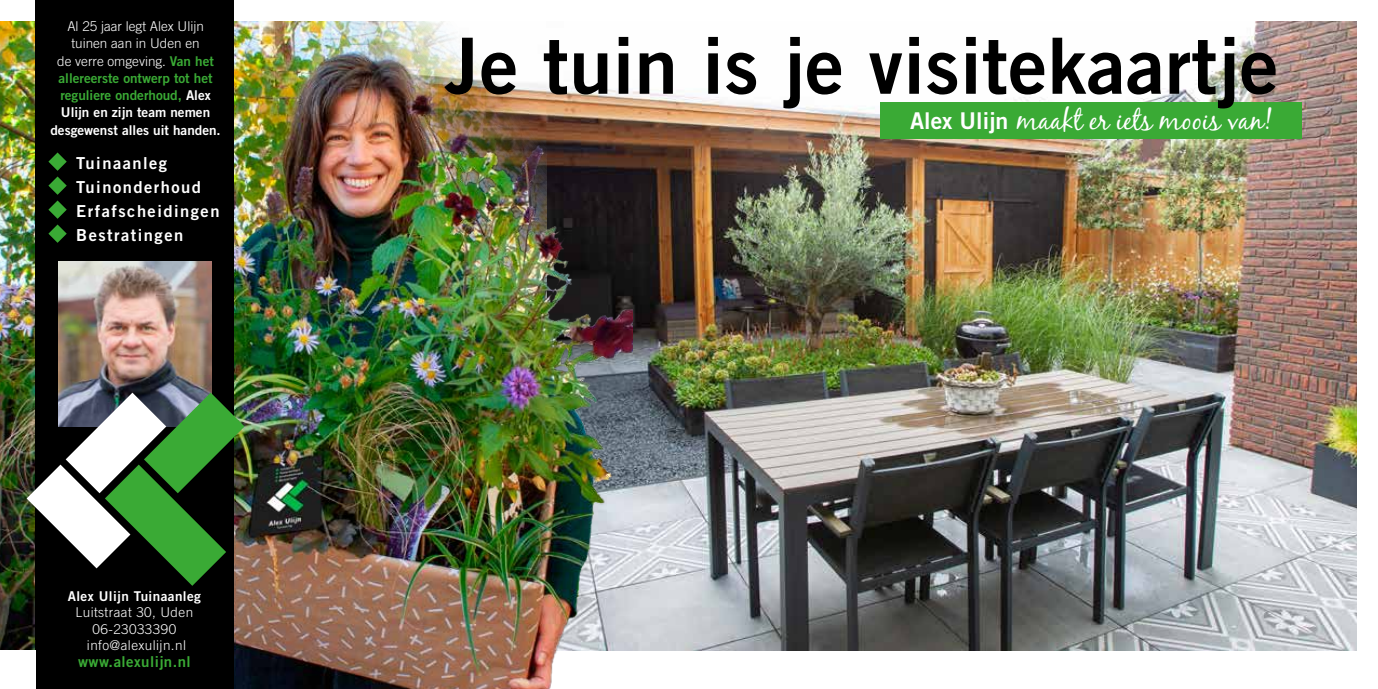
<style>
.page{position:relative;width:1378px;height:689px;background:#fff}
.page>*{position:absolute;margin:0;border:0;box-sizing:border-box;transform-origin:0 0}
.t1{font:77.7px "Trade Gothic LT Std Bd 2";letter-spacing:.005em;color:#000}
.t2{font:28.05px "Black Jack";color:#fff}
.t3{font:16.5px/24px "Trade Gothic LT Std Bd 2";letter-spacing:.09em;color:#fff}
.t4{font:15px "Trade Gothic LT Std Bd 2";letter-spacing:.03em;color:#3aaa35}
.t5{font:13.5px/17.2px "Trade Gothic LT Std Bd 2";color:#fff;text-align:center}
.t6{font:300 13.5px/17.2px "Trade Gothic LT Std";color:#fff;text-align:center}
.t7{font:300 13.5px/16.5px "Trade Gothic LT Std";letter-spacing:.03em;color:#fff;text-align:center}
.t8{font:13.5px "Trade Gothic LT Std Bd 2";letter-spacing:.03em;color:#fff}
.s1{font-family:"Trade Gothic LT Std Bd 2";font-weight:400;color:#3aaa35}
.s2{color:#3aaa35}
.s3{font-family:"Trade Gothic LT Std Bd 2";font-size:23.1px}
</style>
<div class="page">
<img style="left:632px;top:21px;width:724px;height:630px">
<img style="left:0;top:21px;width:236px;height:668px">
<img style="left:236px;top:21px;width:396px;height:668px">
<div style="left:35px;top:0;width:199px;height:689px;background:#000"></div>
<svg style="left:48px;top:152px;width:19px;height:91px"></svg>
<img style="left:59px;top:261px;width:153px;height:132px">
<svg style="left:27px;top:393px;width:218px;height:193px"></svg>
<div style="left:0;top:651px;width:35px;height:38px;background:#fff"></div>
<div style="left:880px;top:102px;width:422px;height:37px;background:#3aaa35"></div>
<p class="t6" style="left:57px;top:17px;width:158px">Al 25 jaar legt Alex Ulijn tuinen aan in Uden en<br>de verre omgeving. <span class="s1">Van het</span></p>
<p class="t5" style="left:50px;top:69px;width:172px"><span class="s2">allereerste ontwerp tot het reguliere onderhoud,</span> Alex<br>Ulijn en zijn team nemen desgewenst alles uit handen.</p>
<p class="t3" style="left:76px;top:151px;width:145px">Tuinaanleg<br>Tuinonderhoud<br>Erfafscheidingen<br>Bestratingen</p>
<p class="t8" style="left:68px;top:588px;width:135px">Alex Ulijn Tuinaanleg</p>
<p class="t7" style="left:76px;top:604px;width:119px">Luitstraat 30, Uden<br>06-23033390 info@alexulijn.nl</p>
<p class="t4" style="left:78px;top:652px;width:114px">www.alexulijn.nl</p>
<h1 class="t1" style="left:445px;top:18px;width:835px">Je tuin is je visitekaartje</h1>
<h2 class="t2" style="left:910px;top:103px;width:363px"><span class="s3">Alex Ulijn</span> maakt er iets moois van!</h2>
</div>
